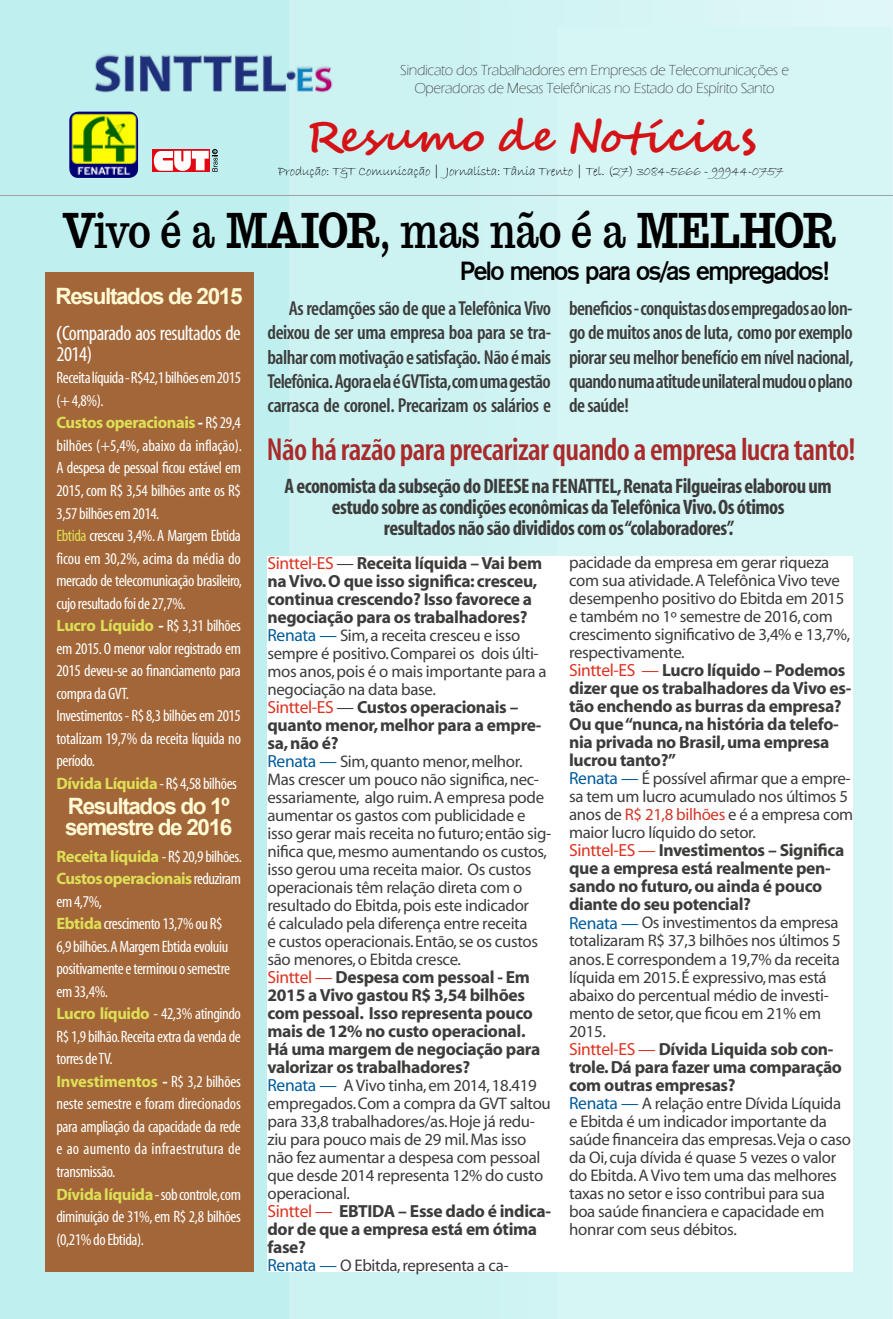
<style>
.page{position:relative;width:893px;height:1319px;background:#fff}
.page>*{position:absolute;margin:0;border:0;box-sizing:border-box;transform-origin:0 0}
.t1{font:51px "Egyptian 710 BT Regular A";letter-spacing:-.06em;color:#000;scale:.93 1}
.t2{font:700 43.05px "Segoe Script";letter-spacing:.02em;color:#d51317}
.t3{font:600 condensed 31.95px "Myriad";letter-spacing:-.02em;color:#aa292a}
.t4{font:26.1px "Gothic 725 BT Bold A";letter-spacing:-.055em;color:#000}
.t5{font:700 22.5px/21px "Arial";letter-spacing:-.06em;color:#fffad4}
.t6{font:700 condensed 21px/21px "Myriad";letter-spacing:-.025em;color:#3c3c3b;text-align:center}
.t7{font:condensed 21px/21px "Myriad";letter-spacing:-.025em;color:#fff}
.t8{font:600 condensed 20.25px/24.3px "Myriad";letter-spacing:-.03em;color:#3c3c3b;text-align:justify}
.t9{font:700 17.55px/18px "Myriad";letter-spacing:-.02em;color:#3c3c3b}
.t10{font:16.8px/18px "Myriad";letter-spacing:-.02em;color:#3c3c3b}
.t11{font:condensed 16.5px/22.5px "Myriad";letter-spacing:-.025em;color:#fff}
.t12{font:300 15px/18px "Eras ITC";letter-spacing:-.025em;color:#3c3c3b;text-align:center}
.t13{font:13.5px "Bradley Hand ITC";letter-spacing:-.025em;color:#000}
.s1{font-size:46.95px}
.s2{font-family:"Franklin Gothic";font-weight:500;font-stretch:normal}
.s3{font-weight:700;font-stretch:normal;color:#dddf56}
.s4{font-weight:700;font-stretch:normal}
.s5{color:#dddf56}
.s6{font-weight:400;color:#de3221}
.s7{font-weight:400}
.s8{font-size:17.55px;color:#015b9b}
.s9{color:#d23627}
</style>
<div class="page">
<div style="left:0;top:0;width:887px;height:1318px;background:#c0efef"></div>
<div style="left:289px;top:0;width:604px;height:1318px;background:#d2f4f4"></div>
<div style="left:557px;top:27px;width:335px;height:1291px;background:#d6f5f5"></div>
<img style="left:94px;top:54px;width:239px;height:39px">
<svg style="left:153px;top:149px;width:65px;height:23px"></svg>
<img style="left:69px;top:112px;width:69px;height:66px">
<hr style="left:0;top:195px;width:893px;height:1px;background:#a1a1a1">
<div style="left:45px;top:272px;width:209px;height:999px;background:#a36638"></div>
<div style="left:267px;top:555px;width:586px;height:716px;background:#fff"></div>
<p class="t12" style="left:400px;top:62px;width:390px">Sindicato dos Trabalhadores em Empresas de Telecomunicações e<br>Operadoras de Mesas Telefônicas no Estado do Espírito Santo</p>
<h2 class="t2" style="left:305px;top:102px;width:452px">Resumo de Notícia<span class="s1">s</span></h2>
<p class="t13" style="left:278px;top:162px;width:507px">Produção: T&amp;T Comunicação | Jornalista: Tânia Trento | Tel. (27) 3084-5666 - 99944-0757</p>
<h1 class="t1" style="left:62px;top:199px;width:834px">Vivo é a MAIOR, mas não é a MELHOR</h1>
<h3 class="t5" style="left:55px;top:285px;width:189px">Resultados de 2015</h3>
<p class="t7" style="left:56px;top:323px;width:186px"><span class="s2">(</span>Comparado aos resultados de<br>2014)</p>
<p class="t11" style="left:56px;top:367px;width:187px">Receita líquida - R$42,1 bilhões em 2015 (+ 4,8%).<br><span class="s3">Custos operacionais</span> <span class="s4">-</span> R$ 29,4 bilhões (+5,4%, abaixo da inflação).<br>A despesa de pessoal ficou estável em<br>2015, com R$ 3,54 bilhões ante os R$<br>3,57 bilhões em 2014.<br><span class="s5">Ebtida</span> cresceu 3,4%. A Margem Ebtida ficou em 30,2%, acima da média do mercado de telecomunicação brasileiro, cujo resultado foi de 27,7%.<br><span class="s3">Lucro Líquido</span> <span class="s4">-</span> R$ 3,31 bilhões em 2015. O menor valor registrado em<br>2015 deveu-se ao financiamento para compra da GVT.<br>Investimentos - R$ 8,3 bilhões em 2015 totalizam 19,7% da receita líquida no período.<br><span class="s3">Dívida Líquida</span>- R$ 4,58 bilhões</p>
<h3 class="t5" style="left:65px;top:795px;width:169px">Resultados do 1º semestre de 2016</h3>
<p class="t11" style="left:56px;top:845px;width:187px"><span class="s3">Receita líquida</span> - R$ 20,9 bilhões.<br><span class="s3">Custos operacionais</span> reduziram em 4,7%,<br><span class="s3">Ebtida</span>crescimento 13,7% ou R$<br>6,9 bilhões.A Margem Ebtida evoluiu positivamente e terminou o semestre em 33,4%.<br><span class="s3">Lucro líquido</span> - 42,3% atingindo<br>R$ 1,9 bilhão.Receita extra da venda de torres de TV.<br><span class="s3">Investimentos</span> <span class="s4">-</span> R$ 3,2 bilhões neste semestre e foram direcionados para ampliação da capacidade da rede e ao aumento da infraestrutura de transmissão.<br><span class="s3">Dívida líquida</span>- sob controle,com diminuição de 31%, em R$ 2,8 bilhões (0,21% do Ebtida).</p>
<h3 class="t4" style="left:460px;top:256px;width:372px">Pelo menos para os/as empregados!</h3>
<p class="t8" style="left:267px;top:297px;width:285px;text-indent:21px">As reclamções são de que a Telefônica Vivo deixou de ser uma empresa boa para se tra&shy;balhar com motivação e satisfação. Não é mais Telefônica. Agora ela é GVTista,com uma gestão carrasca de coronel. Precarizam os salários e</p>
<p class="t8" style="left:569px;top:297px;width:286px">beneficios - conquistas dos empregados ao lon&shy;go de muitos anos de luta, como por exemplo piorar seu melhor benefício em nível nacional, quando numa atitude unilateral mudou o plano de saúde!</p>
<h3 class="t3" style="left:267px;top:433px;width:590px">Não há razão para precarizar quando a empresa lucra tanto!</h3>
<p class="t6" style="left:285px;top:476px;width:549px">A economista da subseção do DIEESE na FENATTEL, Renata Filgueiras elaborou um estudo sobre as condições econômicas da Telefônica Vivo. Os ótimos<br>resultados não são divididos com os “colaboradores”.</p>
<p class="t9" style="left:267px;top:554px;width:276px"><span class="s6">Sinttel-ES</span> <span class="s7">—</span> Receita líquida – Vai bem na Vivo. O que isso significa: cresceu, continua crescendo? Isso favorece a negociação para os trabalhadores?</p>
<p class="t10" style="left:267px;top:627px;width:281px"><span class="s8">Renata —</span> Sim, a receita cresceu e isso sempre é positivo. Comparei os dois últi&shy;mos anos, pois é o mais importante para a negociação na data base.</p>
<p class="t9" style="left:267px;top:698px;width:275px"><span class="s6">Sinttel-ES</span> <span class="s7">—</span> Custos operacionais – quanto menor, melhor para a empre&shy;sa, não é?</p>
<p class="t10" style="left:267px;top:753px;width:285px"><span class="s8">Renata —</span> Sim, quanto menor, melhor.<br>Mas crescer um pouco não significa, nec&shy;essariamente, algo ruim. A empresa pode aumentar os gastos com publicidade e isso gerar mais receita no futuro; então sig&shy;nifica que, mesmo aumentando os custos, isso gerou uma receita maior. Os custos operacionais têm relação direta com o resultado do Ebitda, pois este indicador<br>é calculado pela diferença entre receita<br>e custos operacionais. Então, se os custos são menores, o Ebitda cresce.</p>
<p class="t9" style="left:267px;top:968px;width:274px"><span class="s6">Sinttel —</span> Despesa com pessoal - Em<br>2015 a Vivo gastou R$ 3,54 bilhões com pessoal. Isso representa pouco mais de 12% no custo operacional.<br>Há uma margem de negociação para valorizar os trabalhadores?</p>
<p class="t10" style="left:267px;top:1077px;width:285px"><span class="s8">Renata —</span> A Vivo tinha, em 2014, 18.419 empregados. Com a compra da GVT saltou para 33,8 trabalhadores/as. Hoje já redu&shy;ziu para pouco mais de 29 mil. Mas isso não fez aumentar a despesa com pessoal que desde 2014 representa 12% do custo operacional.</p>
<p class="t9" style="left:267px;top:1202px;width:285px"><span class="s6">Sinttel —</span> EBTIDA – Esse dado é indica&shy;dor de que a empresa está em ótima fase?</p>
<p class="t10" style="left:267px;top:1257px;width:243px"><span class="s8">Renata —</span> O Ebitda, representa a ca-</p>
<p class="t10" style="left:569px;top:554px;width:283px">pacidade da empresa em gerar riqueza com sua atividade. A Telefônica Vivo teve desempenho positivo do Ebitda em 2015 e também no 1º semestre de 2016, com crescimento significativo de 3,4% e 13,7%, respectivamente.</p>
<p class="t9" style="left:569px;top:662px;width:284px"><span class="s6">Sinttel-ES —</span> Lucro líquido – Podemos dizer que os trabalhadores da Vivo es&shy;tão enchendo as burras da empresa?<br>Ou que “nunca, na história da telefo&shy;nia privada no Brasil, uma empresa lucrou tanto?”</p>
<p class="t10" style="left:569px;top:770px;width:286px"><span class="s8">Renata —</span> É possível afirmar que a empre&shy;sa tem um lucro acumulado nos últimos 5 anos de <span class="s9">R$ 21,8 bilhões</span> e é a empresa com maior lucro líquido do setor.</p>
<p class="t9" style="left:569px;top:842px;width:277px"><span class="s6">Sinttel-ES —</span> Investimentos – Significa que a empresa está realmente pen&shy;sando no futuro, ou ainda é pouco diante do seu potencial?</p>
<p class="t10" style="left:569px;top:914px;width:273px"><span class="s8">Renata —</span> Os investimentos da empresa totalizaram R$ 37,3 bilhões nos últimos 5 anos. E correspondem a 19,7% da receita líquida em 2015. É expressivo, mas está abaixo do percentual médio de investi&shy;mento de setor, que ficou em 21% em 2015.</p>
<p class="t9" style="left:569px;top:1040px;width:274px"><span class="s6">Sinttel-ES —</span> Dívida Liquida sob con&shy;trole. Dá para fazer uma comparação com outras empresas?</p>
<p class="t10" style="left:569px;top:1094px;width:283px"><span class="s8">Renata —</span> A relação entre Dívida Líquida e Ebitda é um indicador importante da saúde financeira das empresas. Veja o caso da Oi, cuja dívida é quase 5 vezes o valor do Ebitda. A Vivo tem uma das melhores taxas no setor e isso contribui para sua boa saúde financiera e capacidade em honrar com seus débitos.</p>
</div>
